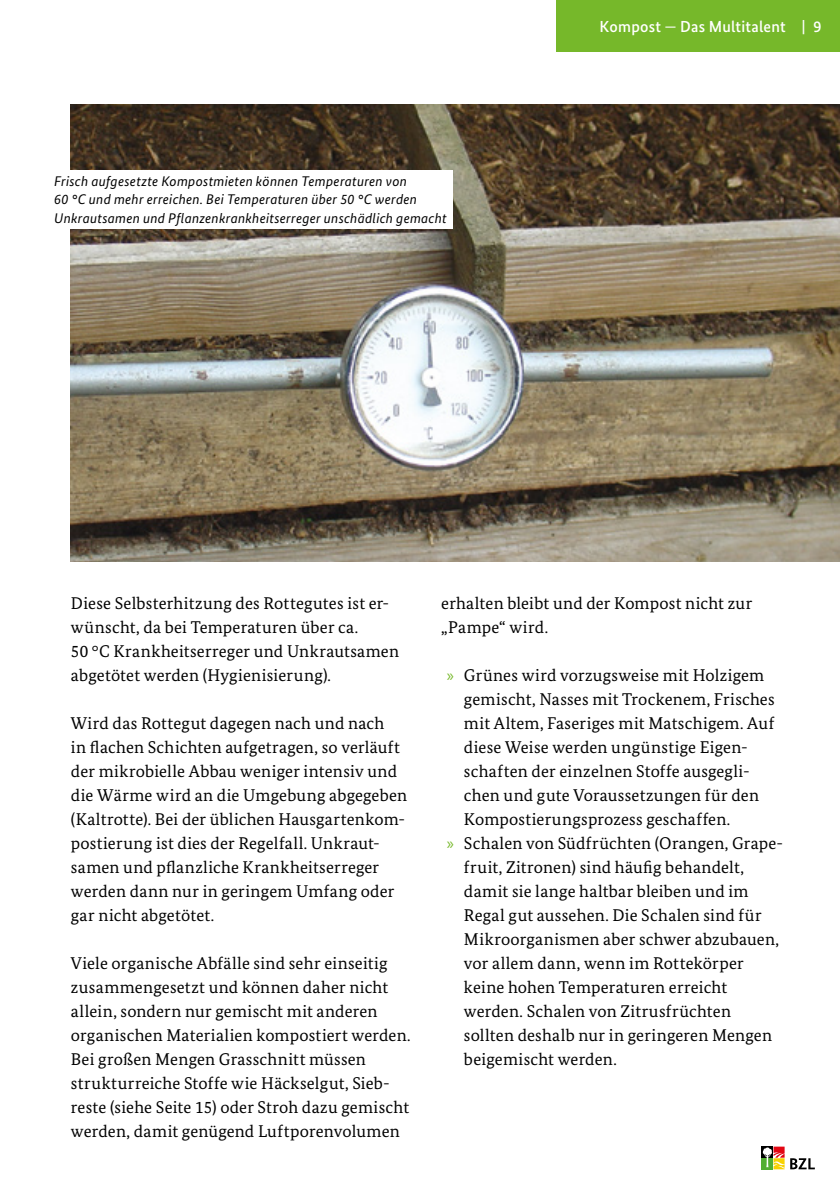
<style>
.page{position:relative;width:840px;height:1191px;background:#fff}
.page>*{position:absolute;margin:0;border:0;box-sizing:border-box;transform-origin:0 0}
._01_fließtext{font:17px/24px "Bundes Serif";letter-spacing:.01em;color:#000}
.Aufzaehl_NEU{font:17px/24px "Bundes Serif";letter-spacing:.01em;color:#000}
.t1{font:500 16px "Bundes Sans";letter-spacing:.015em;color:#fff}
.Bildbeschriftung{font:italic 14px/18px "Bundes Sans";letter-spacing:.02em;color:#000}
.s1{font-weight:400}
.s2{font-family:"Myriad Pro";color:#76b82a}
</style>
<div class="page">
<div style="left:556px;top:0;width:283px;height:52px;background:#76b82a"></div>
<svg style="left:761px;top:1146px;width:53px;height:23px"></svg>
<img style="left:71px;top:105px;width:768px;height:456px">
<div style="left:48px;top:170px;width:404px;height:58px;background:#fff"></div>
<p class="Bildbeschriftung" style="left:54px;top:172px;width:394px">Frisch aufgesetzte Kompostmieten können Temperaturen von<br>60 °C und mehr erreichen. Bei Temperaturen über 50 °C werden<br>Unkrautsamen und Pflanzenkrankheitserreger unschädlich gemacht</p>
<p class="t1" style="left:599px;top:17px;width:223px">Kompost <span class="s1">—</span> Das Multitalent | 9</p>
<p class="_01_fließtext" style="left:71px;top:591px;width:319px">Diese Selbsterhitzung des Rottegutes ist er&shy;wünscht, da bei Temperaturen über ca.</p>
<p class="_01_fließtext" style="left:71px;top:639px;width:329px">50 °C Krankheitserreger und Unkrautsamen abgetötet werden (Hygienisierung).</p>
<p class="_01_fließtext" style="left:71px;top:711px;width:337px">Wird das Rottegut dagegen nach und nach<br>in flachen Schichten aufgetragen, so verläuft der mikrobielle Abbau weniger intensiv und die Wärme wird an die Umgebung abgegeben (Kaltrotte). Bei der üblichen Hausgartenkom&shy;postierung ist dies der Regelfall. Unkraut&shy;samen und pflanzliche Krankheitserreger werden dann nur in geringem Umfang oder gar nicht abgetötet.</p>
<p class="_01_fließtext" style="left:71px;top:951px;width:341px">Viele organische Abfälle sind sehr einseitig zusammengesetzt und können daher nicht allein, sondern nur gemischt mit anderen organischen Materialien kompostiert werden.<br>Bei großen Mengen Grasschnitt müssen strukturreiche Stoffe wie Häckselgut, Sieb&shy;reste (siehe Seite 15) oder Stroh dazu gemischt werden, damit genügend Luftporenvolumen</p>
<p class="_01_fließtext" style="left:441px;top:591px;width:312px">erhalten bleibt und der Kompost nicht zur „Pampe“ wird.</p>
<p class="Aufzaehl_NEU" style="left:463px;top:663px;width:312px;text-indent:-17px"><span class="s2">»</span> Grünes wird vorzugsweise mit Holzigem gemischt, Nasses mit Trockenem, Frisches mit Altem, Faseriges mit Matschigem. Auf diese Weise werden ungünstige Eigen&shy;schaften der einzelnen Stoffe ausgegli&shy;chen und gute Voraussetzungen für den Kompostierungsprozess geschaffen.</p>
<p class="Aufzaehl_NEU" style="left:463px;top:831px;width:320px;text-indent:-17px"><span class="s2">»</span> Schalen von Südfrüchten (Orangen, Grape&shy;fruit, Zitronen) sind häufig behandelt, damit sie lange haltbar bleiben und im Regal gut aussehen. Die Schalen sind für Mikroorganismen aber schwer abzubauen, vor allem dann, wenn im Rottekörper keine hohen Temperaturen erreicht werden. Schalen von Zitrusfrüchten sollten deshalb nur in geringeren Mengen beigemischt werden.</p>
</div>
